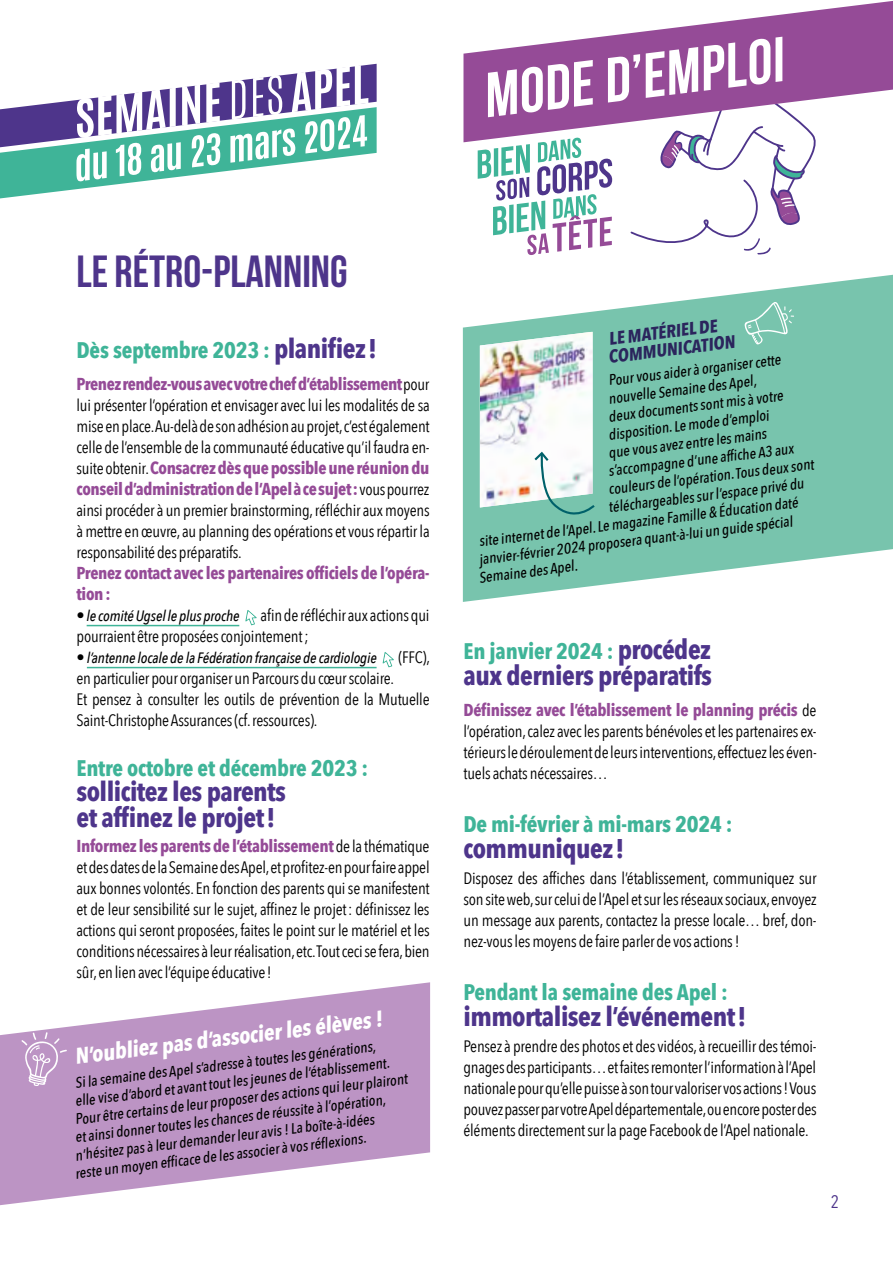
<style>
.page{position:relative;width:893px;height:1263px;background:#fff}
.page>*{position:absolute;margin:0;border:0;box-sizing:border-box;transform-origin:0 0}
.t1{font:700 63px "Bebas Neue";color:#fff}
.t2{font:700 45px "Bebas Neue";color:#4e358b}
.t3{font:700 27px/25.5px "Avenir Next Condensed";letter-spacing:-.02em;color:#4e358b}
.t4{font:700 22.5px "Avenir Next Condensed";letter-spacing:-.01em;color:#3fb498}
.t5{font:700 22.5px "Avenir Next Condensed";color:#fff}
.t6{font:700 18px/18px "Avenir Next Condensed";color:#2b255d}
.t7{font:18px "Avenir Next Condensed";color:#4e358b}
.t8{font:700 17.25px/21px "Avenir Next Condensed";letter-spacing:-.02em;color:#954b97}
.t9{font:16.5px/21px "Avenir Next Condensed";letter-spacing:-.015em;color:#000;text-align:justify}
.t10{font:500 15px "Avenir Next Condensed";color:#000}
.t11{font:italic 500 15px "Avenir Next Condensed";letter-spacing:-.01em;color:#000}
.s1{font-size:27px;color:#4e358b}
.s2{font-weight:400;font-size:16.5px;color:#000}
.s3{font-weight:400;font-style:normal;font-size:16.5px}
</style>
<div class="page">
<svg style="left:630px;top:142px;width:186px;height:113px"></svg>
<svg style="left:463px;top:1px;width:430px;height:141px;fill:#954b97"></svg>
<svg style="left:478px;top:137px;width:134px;height:118px"></svg>
<svg style="left:0;top:64px;width:377px;height:135px"></svg>
<hr style="left:87px;top:625px;width:152px;height:1px;background:#3fb498">
<hr style="left:87px;top:667px;width:290px;height:1px;background:#3fb498">
<svg style="left:245px;top:610px;width:12px;height:15px"></svg>
<svg style="left:383px;top:652px;width:11px;height:15px"></svg>
<svg style="left:0;top:982px;width:430px;height:223px;fill:#bc94c4"></svg>
<svg style="left:21px;top:1032px;width:46px;height:54px;background:#c7a6cd"></svg>
<svg style="left:463px;top:275px;width:430px;height:327px;fill:#78c4ad"></svg>
<img style="left:480px;top:332px;width:116px;height:195px">
<svg style="left:744px;top:301px;width:50px;height:44px;background:#89cbb7"></svg>
<h1 class="t1" style="left:479px;top:62px;width:303px;rotate:-7deg">MODE D’EMPLOI</h1>
<h2 class="t2" style="left:77px;top:247px;width:273px">LE RÉTRO-PLANNING</h2>
<h3 class="t4" style="left:77px;top:336px;width:302px">Dès septembre 2023 : <span class="s1">planifiez!</span></h3>
<p class="t8" style="left:77px;top:373px;width:354px">Prenez rendez-vous avec votre chef d’établissement <span class="s2">pour</span></p>
<p class="t9" style="left:77px;top:394px;width:355px">lui présenter l’opération et envisager avec lui les modalités de sa mise en place. Au-delà de son adhésion au projet, c’est également celle de l’ensemble de la communauté éducative qu’il faudra en-</p>
<p class="t8" style="left:77px;top:457px;width:354px"><span class="s2">suite obtenir.</span> Consacrez dès que possible une réunion du conseil d’administration de l’Apel à ce sujet : <span class="s2">vous pourrez</span></p>
<p class="t9" style="left:77px;top:499px;width:355px">ainsi procéder à un premier brainstorming, réfléchir aux moyens à mettre en œuvre, au planning des opérations et vous répartir la responsabilité des préparatifs.</p>
<p class="t8" style="left:77px;top:562px;width:354px">Prenez contact avec les partenaires officiels de l’opéra&shy;tion :</p>
<p class="t11" style="left:77px;top:607px;width:165px"><span class="s3">•</span> le comité Ugsel le plus proche</p>
<p class="t9" style="left:77px;top:604px;width:355px;text-indent:184px">afin de réfléchir aux actions qui pourraient être proposées conjointement ;</p>
<p class="t11" style="left:77px;top:649px;width:302px"><span class="s3">•</span> l’antenne locale de la Fédération française de cardiologie</p>
<p class="t9" style="left:398px;top:646px;width:33px">(FFC),</p>
<p class="t9" style="left:77px;top:667px;width:355px;text-align:left">en particulier pour organiser un Parcours du cœur scolaire.<br>Et pensez à consulter les outils de prévention de la Mutuelle<br>Saint-Christophe Assurances (cf. ressources).</p>
<h3 class="t4" style="left:77px;top:754px;width:293px">Entre octobre et décembre 2023 :</h3>
<h3 class="t3" style="left:77px;top:779px;width:211px">sollicitez les parents et affinez le projet!</h3>
<p class="t8" style="left:77px;top:835px;width:354px">Informez les parents de l’établissement <span class="s2">de la thématique</span></p>
<p class="t9" style="left:77px;top:856px;width:355px">et des dates de la Semaine des Apel, et profitez-en pour faire appel aux bonnes volontés. En fonction des parents qui se manifestent et de leur sensibilité sur le sujet, affinez le projet: définissez les actions qui seront proposées, faites le point sur le matériel et les conditions nécessaires à leur réalisation, etc. Tout ceci se fera, bien sûr, en lien avec l’équipe éducative!</p>
<h3 class="t5" style="left:73px;top:1042px;width:311px;rotate:-7deg">N’oubliez pas d’associer les élèves !</h3>
<p class="t10" style="left:74px;top:1074px;width:304px;rotate:-7deg">Si la semaine des Apel s’adresse à toutes les générations,</p>
<p class="t10" style="left:74px;top:1092px;width:318px;rotate:-7deg">elle vise d’abord et avant tout les jeunes de l’établissement.</p>
<p class="t10" style="left:74px;top:1110px;width:336px;rotate:-7deg">Pour être certains de leur proposer des actions qui leur plairont</p>
<p class="t10" style="left:74px;top:1128px;width:314px;rotate:-7deg">et ainsi donner toutes les chances de réussite à l’opération,</p>
<p class="t10" style="left:74px;top:1146px;width:303px;rotate:-7deg">n’hésitez pas à leur demander leur avis ! La boîte-à-idées</p>
<p class="t10" style="left:74px;top:1164px;width:295px;rotate:-7deg">reste un moyen effi cace de les associer à vos réfl exions.</p>
<p class="t6" style="left:605px;top:330px;width:129px;rotate:-7deg">LE MATÉRIEL DE<br>COMMUNICATION</p>
<p class="t10" style="left:608px;top:371px;width:175px;rotate:-7deg">Pour vous aider à organiser cette</p>
<p class="t10" style="left:608px;top:389px;width:150px;rotate:-7deg">nouvelle Semaine des Apel,</p>
<p class="t10" style="left:608px;top:407px;width:177px;rotate:-7deg">deux documents sont mis à votre</p>
<p class="t10" style="left:608px;top:426px;width:163px;rotate:-7deg">disposition. Le mode d’emploi</p>
<p class="t10" style="left:608px;top:444px;width:160px;rotate:-7deg">que vous avez entre les mains</p>
<p class="t10" style="left:608px;top:462px;width:188px;rotate:-7deg">s’accompagne d’une affi che A3 aux</p>
<p class="t10" style="left:608px;top:480px;width:208px;rotate:-7deg">couleurs de l’opération. Tous deux sont</p>
<p class="t10" style="left:608px;top:498px;width:198px;rotate:-7deg">téléchargeables sur l’espace privé du</p>
<p class="t10" style="left:478px;top:532px;width:323px;rotate:-7deg">site internet de l’Apel. Le magazine Famille &amp; Éducation daté</p>
<p class="t10" style="left:478px;top:550px;width:317px;rotate:-7deg">janvier-février 2024 proposera quant-à-lui un guide spécial</p>
<p class="t10" style="left:478px;top:568px;width:101px;rotate:-7deg">Semaine des Apel.</p>
<h3 class="t4" style="left:463px;top:638px;width:249px">En janvier 2024 : <span class="s1">procédez</span></h3>
<h3 class="t3" style="left:463px;top:662px;width:250px">aux derniers préparatifs</h3>
<p class="t8" style="left:463px;top:699px;width:354px">Définissez avec l’établissement le planning précis <span class="s2">de</span></p>
<p class="t9" style="left:463px;top:719px;width:355px">l’opération, calez avec les parents bénévoles et les partenaires ex&shy;térieurs le déroulement de leurs interventions, effectuez les éven&shy;tuels achats nécessaires…</p>
<h3 class="t4" style="left:463px;top:811px;width:271px">De mi-février à mi-mars 2024 :</h3>
<h3 class="t3" style="left:463px;top:835px;width:162px">communiquez!</h3>
<p class="t9" style="left:463px;top:866px;width:355px">Disposez des affiches dans l’établissement, communiquez sur son site web, sur celui de l’Apel et sur les réseaux sociaux, envoyez un message aux parents, contactez la presse locale… bref, don&shy;nez-vous les moyens de faire parler de vos actions !</p>
<h3 class="t4" style="left:463px;top:979px;width:266px">Pendant la semaine des Apel :</h3>
<h3 class="t3" style="left:463px;top:1003px;width:284px">immortalisez l’événement!</h3>
<p class="t9" style="left:463px;top:1034px;width:355px">Pensez à prendre des photos et des vidéos, à recueillir des témoi&shy;gnages des participants… et faites remonter l’information à l’Apel nationale pour qu’elle puisse à son tour valoriser vos actions ! Vous pouvez passer par votre Apel départementale, ou encore poster des éléments directement sur la page Facebook de l’Apel nationale.</p>
<p class="t7" style="left:831px;top:1186px;width:10px">2</p>
</div>
